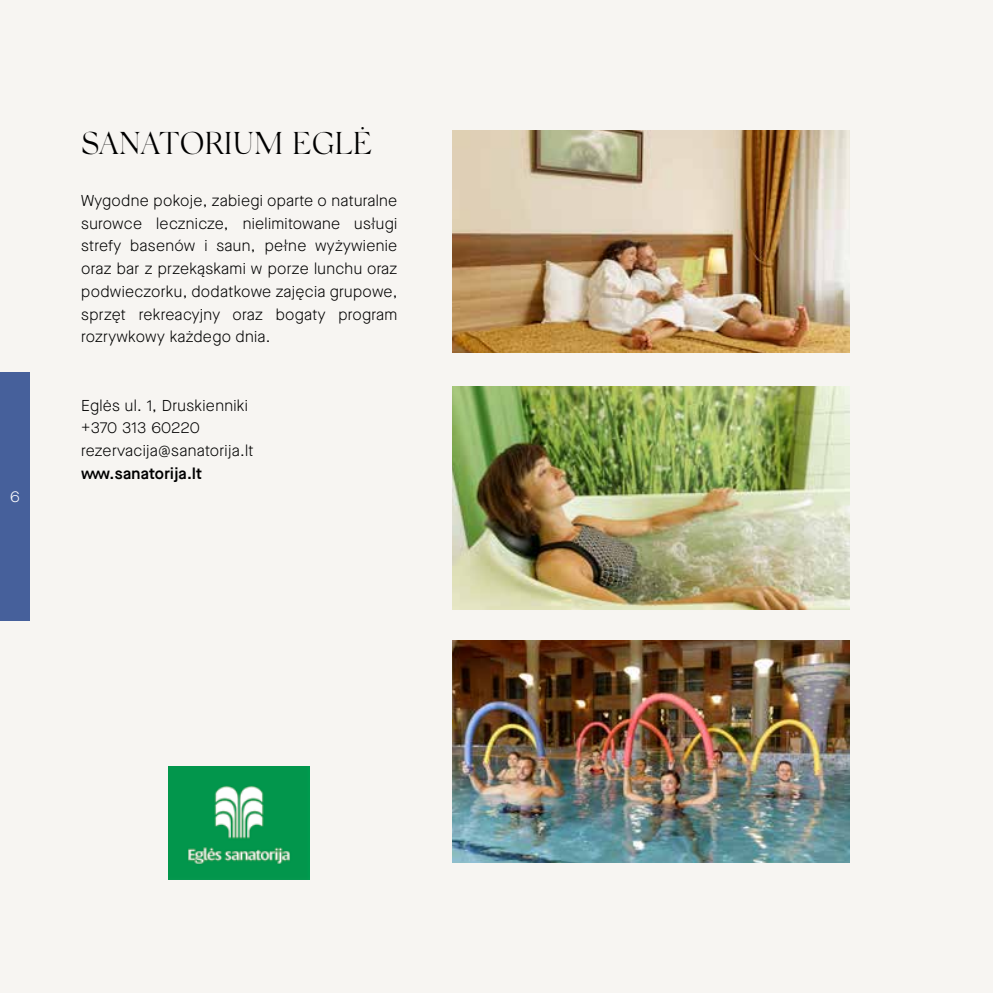
<style>
.page{position:relative;width:993px;height:993px;background:#fff}
.page>*{position:absolute;margin:0;border:0;box-sizing:border-box;transform-origin:0 0}
.t1{font:300 31.5px "Silk Serif";color:#000}
.t2{font:300 15.75px/22.8px "Maison Neue";letter-spacing:.02em;color:#000;text-align:justify}
.t3{font:600 15.75px "Maison Neue";letter-spacing:.02em;color:#000}
.t4{font:300 15.75px "Maison Neue";color:#fff}
</style>
<div class="page">
<div style="left:0;top:0;width:992px;height:992px;background:#f7f5f2"></div>
<img style="left:452px;top:387px;width:397px;height:222px">
<img style="left:452px;top:640px;width:397px;height:222px">
<img style="left:452px;top:130px;width:397px;height:222px">
<img style="left:168px;top:766px;width:142px;height:113px">
<div style="left:0;top:372px;width:30px;height:248px;background:#46609b"></div>
<p class="t4" style="left:10px;top:486px;width:11px">6</p>
<h1 class="t1" style="left:81px;top:124px;width:293px">SANATORIUM EGLĖ</h1>
<p class="t2" style="left:81px;top:189px;width:317px">Wygodne pokoje, zabiegi oparte o naturalne surowce lecznicze, nielimitowane usługi strefy basenów i saun, pełne wyżywienie oraz bar z przekąskami w porze lunchu oraz podwieczorku, dodatkowe zajęcia grupowe, sprzęt rekreacyjny oraz bogaty program rozrywkowy każdego dnia.</p>
<p class="t2" style="left:81px;top:393px;width:174px;text-align:left">Eglės ul. 1, Druskienniki +370 313 60220 rezervacija@sanatorija.lt</p>
<p class="t3" style="left:81px;top:462px;width:122px">www.sanatorija.lt</p>
</div>
